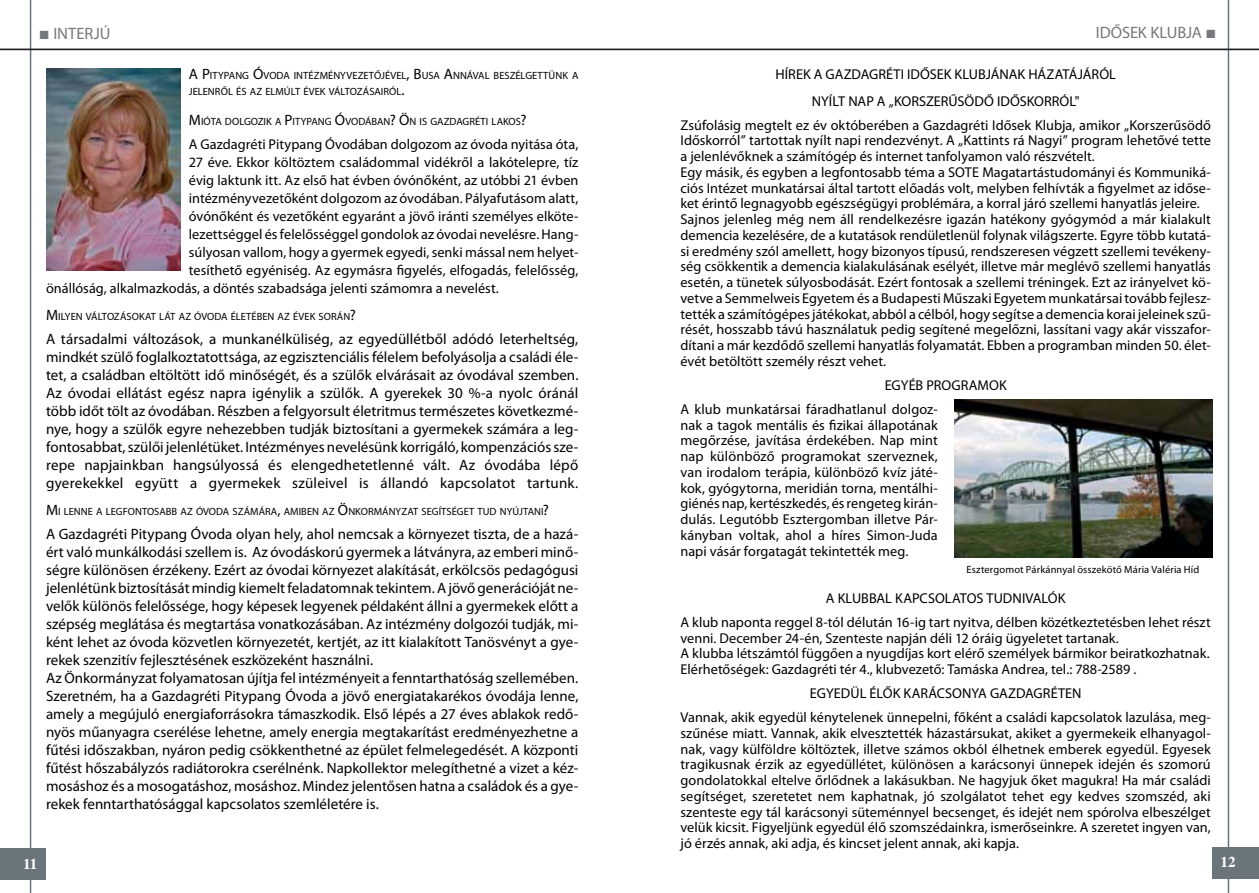
<style>
.page{position:relative;width:1259px;height:893px;background:#fff}
.page>*{position:absolute;margin:0;border:0;box-sizing:border-box;transform-origin:0 0}
.t1{font:16.5px "Myriad Pro";letter-spacing:-.005em;color:#77787b}
.t2{font:15px/18px "Myriad Pro";color:#000;text-align:justify}
.t3{font:700 15px "Times";color:#fff}
.t4{font:14.25px/15.8px "Myriad Pro";letter-spacing:.005em;color:#000}
.t5{font:10.5px/15.8px "Myriad Pro";color:#000}
.t6{font:10.5px "Myriad Pro";letter-spacing:.01em;color:#000}
.s1{font-family:"Times New Roman";font-size:18px}
.s2{font-size:15px}
.s3{font-style:inherit}
</style>
<div class="page">
<hr style="left:30px;top:0;width:1px;height:893px;background:#6a747b">
<div style="left:0;top:848px;width:46px;height:32px;background:#6a747b"></div>
<hr style="left:1227px;top:0;width:2px;height:893px;background:#6a747b">
<hr style="left:0;top:49px;width:1259px;height:1px;background:#000">
<div style="left:1212px;top:847px;width:47px;height:32px;background:#6a747b"></div>
<img style="left:955px;top:399px;width:257px;height:158px">
<img style="left:46px;top:68px;width:134px;height:203px">
<p class="t1" style="left:39px;top:23px;width:29px"><span class="s1">■</span> Inter</p>
<p class="t1" style="left:94px;top:23px;width:18px">jú</p>
<p class="t1" style="left:1096px;top:22px;width:122px">Idősek klubja <span class="s1">■</span></p>
<p class="t4" style="left:811px;top:60px;width:304px;line-height:27px;text-indent:-36px">Hírek a Gazdagréti Idősek Klubjának házatájáró L<br>Nyílt nap</p>
<p class="t5" style="left:189px;top:68px;width:390px"><span class="s2">A P</span>ITYPANG <span class="s2">Ó</span>VODA INTÉZMÉNYVEZETŐJÉVEL<span class="s2">, B</span>USA <span class="s2">A</span>NNÁVAL BESZÉLGETTÜNK A<br>JELENRŐL ÉS AZ ELMÚLT ÉVEK VÁLTOZÁSAIRÓL<span class="s2">.</span></p>
<p class="t5" style="left:189px;top:113px;width:339px"><span class="s2">M</span> IÓTA DOLGOZIK A <span class="s2">P</span>ITYPANG <span class="s2">Ó</span>VODÁBAN<span class="s2">? Ö</span>N IS GAZDAGRÉTI LAKOS<span class="s2">?</span></p>
<p class="t4" style="left:189px;top:136px;width:391px">A Gazdagréti Pitypang Óvodában dolgozom az óvoda nyitása óta,</p>
<p class="t4" style="left:189px;top:154px;width:391px">27 éve. Ekkor költöztem családommal vidékről a lakótelepre, tíz</p>
<p class="t4" style="left:189px;top:172px;width:391px">évig laktunk itt. Az első hat évben óvónőként, az utóbbi 21 évben</p>
<p class="t4" style="left:189px;top:190px;width:391px">intézményvezetőként dolgozom az óvodában. Pályafutásom alatt,</p>
<p class="t4" style="left:189px;top:208px;width:391px">óvónőként és vezetőként egyaránt a jövő iránti személyes elköte-</p>
<p class="t4" style="left:189px;top:226px;width:391px">lezettséggel és felelősséggel gondolok az óvodai nevelésre. Hang-</p>
<p class="t4" style="left:189px;top:244px;width:391px">súlyosan vallom, hogy a gyermek egyedi, senki mással nem helyet-</p>
<p class="t4" style="left:189px;top:262px;width:391px">tesíthető egyéniség. Az egymásra figyelés, elfogadás, felelősség,</p>
<p class="t4" style="left:46px;top:280px;width:454px">önállóság, alkalmazkodás, a döntés szabadsága jelenti számomra a nevelést.</p>
<p class="t5" style="left:46px;top:308px;width:311px"><span class="s2">M</span> ILYEN VÁLTOZÁSOKAT LÁT AZ ÓVODA ÉLETÉBEN AZ ÉVEK SORÁN<span class="s2">?</span></p>
<p class="t2" style="left:46px;top:330px;width:534px">A társadalmi változások, a munkanélküliség, az egyedüllétből adódó leterheltség, mindkét szülő foglalkoztatottsága, az egzisztenciális félelem befolyásolja a családi éle&shy;tet, a családban eltöltött idő minőségét, és a szülők elvárásait az óvodával szemben.<br>Az óvodai ellátást egész napra igénylik a szülők. A gyerekek 30 %-a nyolc óránál több időt tölt az óvodában. Részben a felgyorsult életritmus természetes következmé&shy;nye, hogy a szülők egyre nehezebben tudják biztosítani a gyermekek számára a leg&shy;fontosabbat, szülői jelenlétüket. Intézményes nevelésünk korrigáló, kompenzációs sze&shy;repe napjainkban hangsúlyossá és elengedhetetlenné vált. Az óvodába lépő gyerekekkel együtt a gyermekek szüleivel is állandó kapcsolatot tartunk.</p>
<p class="t5" style="left:46px;top:503px;width:121px"><span class="s2">M</span> I LENNE A LEGFONTOSABB</p>
<p class="t5" style="left:180px;top:503px;width:370px">AZ ÓVODA SZÁMÁRA<span class="s2">,</span> AMIBEN AZ <span class="s2">Ö</span>NKORMÁNYZAT SEGÍTSÉGET TUD NYÚJTANI<span class="s2">?</span></p>
<p class="t2" style="left:46px;top:525px;width:534px;text-align:left"><span class="s3">A</span> Gazdagréti Pitypang Óvoda olyan hely, ahol nemcsak a környezet tiszta, de a hazá&shy;ért való munkálkodási szellem is. Az óvodáskorú gyermek a látványra, az emberi minő&shy;ségre különösen érzékeny. Ezért az óvodai környezet alakítását, erkölcsös pedagógusi jelenlétünk biztosítását mindig kiemelt feladatomnak tekintem. A jövő generációját ne&shy;velők különös felelőssége, hogy képesek legyenek példaként állni a gyermekek előtt a szépség meglátása és megtartása vonatkozásában. Az intézmény dolgozói tudják, mi&shy;ként lehet az óvoda közvetlen környezetét, kertjét, az itt kialakított Tanösvényt a gye&shy;rekek szenzitív fejlesztésének eszközeként használni.<br>Az Önkormányzat folyamatosan újítja fel intézményeit a fenntarthatóság szellemében.<br>Szeretném, ha a Gazdagréti Pitypang Óvoda a jövő energiatakarékos óvodája lenne, amely a megújuló energiaforrásokra támaszkodik. Első lépés a 27 éves ablakok redő&shy;nyös műanyagra cserélése lehetne, amely energia megtakarítást eredményezhetne a fűtési időszakban, nyáron pedig csökkenthetné az épület felmelegedését. A központi fűtést hőszabályzós radiátorokra cserélnénk. Napkollektor melegíthetné a vizet a kéz&shy;mosáshoz és a mosogatáshoz, mosáshoz. Mindez jelentősen hatna a családok és a gye&shy;rekek fenntarthatósággal kapcsolatos szemléletére is.</p>
<p class="t4" style="left:680px;top:89px;width:532px;line-height:24px;text-indent:196px">a „Korszerűsödő Időskorról"<br>Zsúfolásig megtelt ez év októberében a Gazdagréti Idősek Klubja, amikor „Korszerűsödő</p>
<p class="t4" style="left:680px;top:133px;width:532px">Időskorról” tartottak nyílt napi rendezvényt. A „Kattints rá Nagyi” program lehetővé tette a jelenlévőknek a számítógép és internet tanfolyamon való részvételt.<br>Egy másik, és egyben a legfontosabb téma a SOTE Magatartástudományi és Kommuniká&shy;ciós Intézet munkatársai által tartott előadás volt, melyben felhívták a figyelmet az időse&shy;ket érintő legnagyobb egészségügyi problémára, a korral járó szellemi hanyatlás jeleire.<br>Sajnos jelenleg még nem áll rendelkezésre igazán hatékony gyógymód a már kialakult demencia kezelésére, de a kutatások rendületlenül folynak világszerte. Egyre több kutatá&shy;si eredmény szól amellett, hogy bizonyos típusú, rendszeresen végzett szellemi tevékeny&shy;ség csökkentik a demencia kialakulásának esélyét, illetve már meglévő szellemi hanyatlás esetén, a tünetek súlyosbodását. Ezért fontosak a szellemi tréningek. Ezt az irányelvet kö&shy;vetve a Semmelweis Egyetem és a Budapesti Műszaki Egyetem munkatársai tovább fejlesz&shy;tették a számítógépes játékokat, abból a célból, hogy segítse a demencia korai jeleinek szű&shy;rését, hosszabb távú használatuk pedig segítené megelőzni, lassítani vagy akár visszafor&shy;dítani a már kezdődő szellemi hanyatlás folyamatát. Ebben a programban minden 50. élet&shy;évét betöltött személy részt vehet.</p>
<p class="t4" style="left:884px;top:377px;width:77px">Egyéb program</p>
<p class="t4" style="left:989px;top:377px;width:19px">ok</p>
<p class="t4" style="left:680px;top:401px;width:259px;text-align:justify">A klub munkatársai fáradhatlanul dolgoz&shy;nak a tagok mentális és fizikai állapotának megőrzése, javítása érdekében. Nap mint nap különböző programokat szerveznek, van irodalom terápia, különböző kvíz játé&shy;kok, gyógytorna, meridián torna, mentálhi&shy;giénés nap, kertészkedés, és rengeteg kirán&shy;dulás. Legutóbb Esztergomban illetve Pár&shy;kányban voltak, ahol a híres Simon-Juda napi vásár forgatagát tekintették meg.</p>
<p class="t4" style="left:680px;top:586px;width:532px;line-height:24px;text-align:center">A klubbal kapcsolatos tudnivalók<br>A klub naponta reggel 8-tól délután 16-ig tart nyitva, délben közétkeztetésben lehet részt</p>
<p class="t4" style="left:680px;top:630px;width:530px">venni. December 24-én, Szenteste napján déli 12 óráig ügyeletet tartanak.<br>A klubba létszámtól függően a nyugdíjas kort elérő személyek bármikor beiratkozhatnak.<br>Elérhetőségek: Gazdagréti tér 4., klubvezető: Tamáska Andrea, tel.: 788-2589 .</p>
<p class="t4" style="left:680px;top:681px;width:532px;line-height:24px;text-indent:129px">Egyedül élők karácsonya Gazdagréten<br>Vannak, akik egyedül kénytelenek ünnepelni, főként a családi kapcsolatok lazulása, meg-</p>
<p class="t4" style="left:680px;top:725px;width:532px;text-align:justify">szűnése miatt. Vannak, akik elvesztették házastársukat, akiket a gyermekeik elhanyagol&shy;nak, vagy külföldre költöztek, illetve számos okból élhetnek emberek egyedül. Egyesek tragikusnak érzik az egyedüllétet, különösen a karácsonyi ünnepek idején és szomorú gondolatokkal eltelve őrlődnek a lakásukban. Ne hagyjuk őket magukra! Ha már családi segítséget, szeretetet nem kaphatnak, jó szolgálatot tehet egy kedves szomszéd, aki szenteste egy tál karácsonyi süteménnyel becsenget, és idejét nem spórolva elbeszélget velük kicsit. Figyeljünk egyedül élő szomszédainkra, ismerőseinkre. A szeretet ingyen van, jó érzés annak, aki adja, és kincset jelent annak, aki kapja.</p>
<p class="t6" style="left:966px;top:563px;width:234px">Esztergomot Párkánnyal összekötő Mária Valéria Híd</p>
<p class="t3" style="left:23px;top:849px;width:16px">11</p>
<p class="t3" style="left:1220px;top:848px;width:16px">12</p>
</div>
